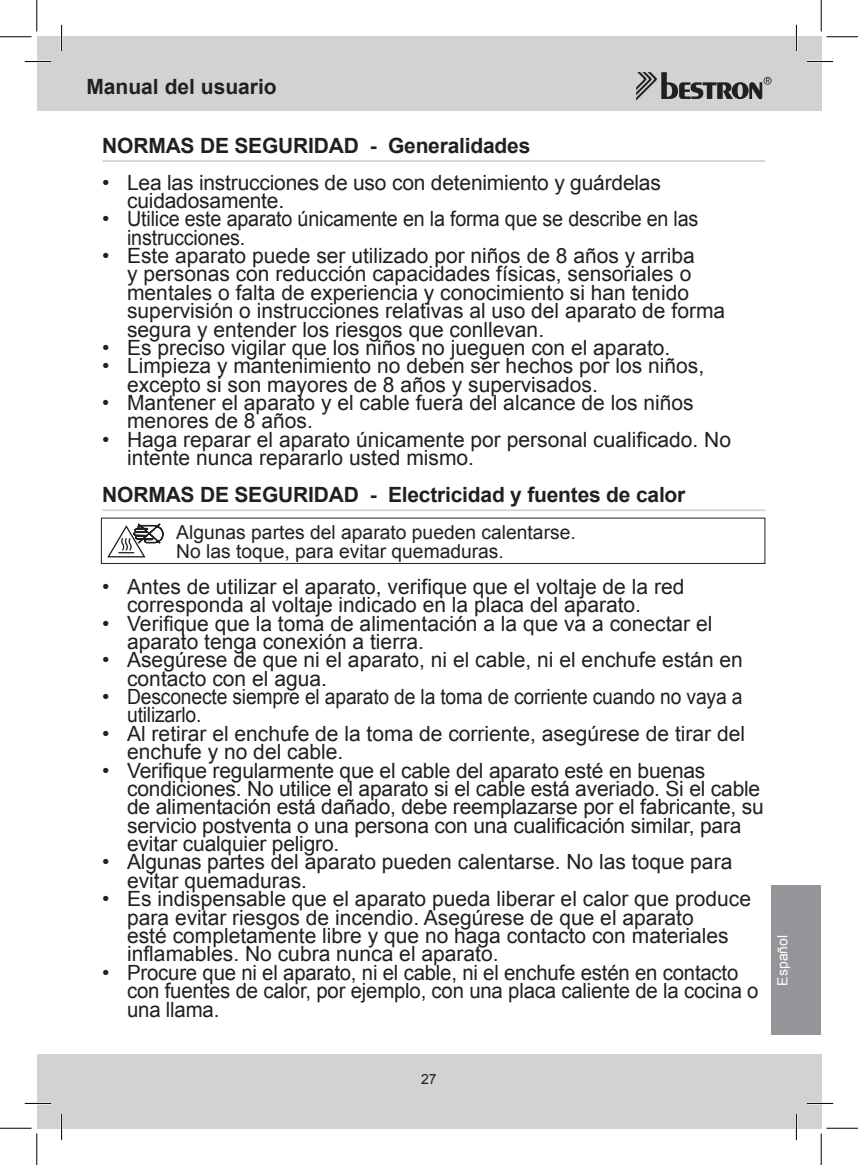
<style>
.page{position:relative;width:858px;height:1165px;background:#fff}
.page>*{position:absolute;margin:0;border:0;box-sizing:border-box;transform-origin:0 0}
.t1{font:21px/18.4px "Arial";color:#231f20}
.t2{font:700 21px "Arial";letter-spacing:-.01em;color:#231f20}
.t3{font:21px/18.4px "Arial";color:#231f20;scale:.96 1}
.t4{font:19.25px/19.2px "Arial";color:#231f20}
.t5{font:14px "Arial";color:#fff}
.t6{font:14px "Arial";color:#231f20}
</style>
<div class="page">
<div style="left:37px;top:37px;width:784px;height:74px;background:#d1d2d4"></div>
<div style="left:37px;top:1054px;width:784px;height:74px;background:#d1d2d4"></div>
<svg style="left:636px;top:72px;width:135px;height:29px"></svg>
<div style="left:771px;top:885px;width:50px;height:150px;background:#939598"></div>
<hr style="left:102px;top:160px;width:662px;height:2px;background:#d1d2d4">
<hr style="left:102px;top:509px;width:662px;height:2px;background:#d1d2d4">
<svg style="left:107px;top:523px;width:57px;height:34px"></svg>
<div style="left:101px;top:518px;width:664px;height:46px;border:1px solid #231f20"></div>
<hr style="left:25px;top:60px;width:26px;height:3px;background:#fff">
<hr style="left:806px;top:60px;width:26px;height:3px;background:#fff">
<hr style="left:25px;top:1102px;width:26px;height:2px;background:#fff">
<hr style="left:806px;top:1102px;width:26px;height:2px;background:#fff">
<hr style="left:60px;top:25px;width:3px;height:26px;background:#fff">
<hr style="left:60px;top:1114px;width:3px;height:26px;background:#fff">
<hr style="left:795px;top:25px;width:2px;height:26px;background:#fff">
<hr style="left:795px;top:1114px;width:2px;height:26px;background:#fff">
<svg style="left:25px;top:61px;width:26px;height:1px"></svg>
<svg style="left:806px;top:61px;width:26px;height:1px"></svg>
<svg style="left:25px;top:1103px;width:26px;height:1px"></svg>
<svg style="left:806px;top:1103px;width:26px;height:1px"></svg>
<svg style="left:61px;top:25px;width:1px;height:26px"></svg>
<svg style="left:61px;top:1114px;width:1px;height:26px"></svg>
<svg style="left:795px;top:25px;width:1px;height:26px"></svg>
<svg style="left:795px;top:1114px;width:1px;height:26px"></svg>
<hr style="left:0;top:36px;width:32px;height:1px;background:#000">
<hr style="left:826px;top:36px;width:31px;height:1px;background:#000">
<hr style="left:0;top:1128px;width:32px;height:1px;background:#000">
<hr style="left:826px;top:1128px;width:31px;height:1px;background:#000">
<hr style="left:36px;top:0;width:1px;height:32px;background:#000">
<hr style="left:36px;top:1133px;width:1px;height:32px;background:#000">
<hr style="left:820px;top:0;width:1px;height:32px;background:#000">
<hr style="left:820px;top:1133px;width:1px;height:32px;background:#000">
<p class="t2" style="left:86px;top:73px;width:192px">Manual del usuario</p>
<p class="t2" style="left:102px;top:131px;width:62px">Normas</p>
<p class="t2" style="left:200px;top:131px;width:332px">de seg uridad - Generalidades</p>
<p class="t1" style="left:127px;top:173px;width:535px;text-indent:-25px">• Lea las instrucciones de uso con detenimiento y guárdelas cuidadosamente.</p>
<p class="t1" style="left:127px;top:210px;width:572px;text-indent:-25px">• Utilice este aparato únicamente en la forma que se describe en las instrucciones.</p>
<p class="t1" style="left:127px;top:247px;width:599px;text-indent:-25px">• Este aparato puede ser utilizado por niños de 8 años y arriba<br>y personas con reducción capacidades físicas, sensoriales o mentales o falta de experiencia y conocimiento si han tenido supervisión o instrucciones relativas al uso del aparato de forma segura y entender los riesgos que conllevan.</p>
<p class="t1" style="left:102px;top:339px;width:569px">• Es preciso vigilar que los niños no jueguen con el aparato.</p>
<p class="t1" style="left:127px;top:357px;width:578px;text-indent:-25px">• Limpieza y mantenimiento no deben ser hechos por los niños, excepto si son mayores de 8 años y supervisados.</p>
<p class="t3" style="left:127px;top:394px;width:591px;text-indent:-25px">• Mantener el aparato y el cable fuera del alcance de los niños menores de 8 años.</p>
<p class="t1" style="left:127px;top:430px;width:605px;text-indent:-25px">• Haga reparar el aparato únicamente por personal cualificado. No intente nunca repararlo usted mismo.</p>
<p class="t2" style="left:102px;top:480px;width:62px">Normas</p>
<p class="t2" style="left:200px;top:480px;width:487px">de seg uridad - Electricidad y fuentes de calor</p>
<p class="t4" style="left:176px;top:523px;width:401px">Algunas partes del aparato pueden calentarse.<br>No las toque, para evitar quemaduras.</p>
<p class="t1" style="left:127px;top:577px;width:558px;text-indent:-25px">• Antes de utilizar el aparato, verifique que el voltaje de la red corresponda al voltaje indicado en la placa del aparato.</p>
<p class="t1" style="left:127px;top:614px;width:586px;text-indent:-25px">• Verifique que la toma de alimentación a la que va a conectar el aparato tenga conexión a tierra.</p>
<p class="t1" style="left:127px;top:651px;width:617px;text-indent:-25px">• Asegúrese de que ni el aparato, ni el cable, ni el enchufe están en contacto con el agua.</p>
<p class="t1" style="left:127px;top:688px;width:616px;text-indent:-25px">• Desconecte siempre el aparato de la toma de corriente cuando no vaya a utilizarlo.</p>
<p class="t1" style="left:127px;top:724px;width:619px;text-indent:-25px">• Al retirar el enchufe de la toma de corriente, asegúrese de tirar del enchufe y no del cable.</p>
<p class="t1" style="left:127px;top:761px;width:638px;text-indent:-25px">• Verifique regularmente que el cable del aparato esté en buenas condiciones. No utilice el aparato si el cable está averiado. Si el cable de alimentación está dañado, debe reemplazarse por el fabricante, su servicio postventa o una persona con una cualificación similar, para evitar cualquier peligro.</p>
<p class="t1" style="left:127px;top:853px;width:606px;text-indent:-25px">• Algunas partes del aparato pueden calentarse. No las toque para evitar quemaduras.</p>
<p class="t1" style="left:127px;top:890px;width:625px;text-indent:-25px">• Es indispensable que el aparato pueda liberar el calor que produce para evitar riesgos de incendio. Asegúrese de que el aparato<br>esté completamente libre y que no haga contacto con materiales inflamables. No cubra nunca el aparato.</p>
<p class="t1" style="left:127px;top:963px;width:632px;text-indent:-25px">• Procure que ni el aparato, ni el cable, ni el enchufe estén en contacto con fuentes de calor, por ejemplo, con una placa caliente de la cocina o una llama.</p>
<p class="t5" style="left:773px;top:985px;width:52px;rotate:-90deg">Español</p>
<p class="t6" style="left:421px;top:1069px;width:17px">27</p>
</div>
